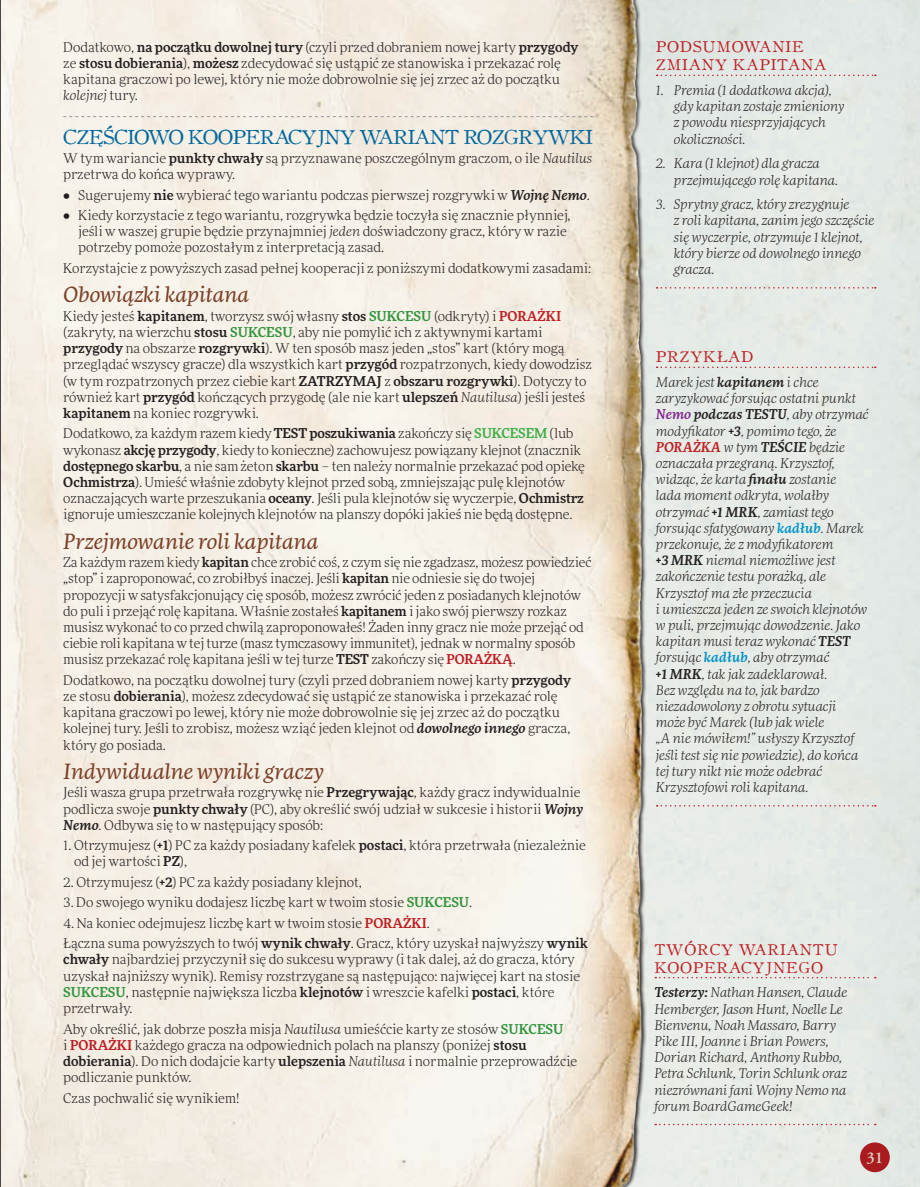
<style>
.page{position:relative;width:920px;height:1187px;background:#fff}
.page>*{position:absolute;margin:0;border:0;box-sizing:border-box;transform-origin:0 0}
.SUBS{font:italic 21px "More Pro";color:#7a4027}
.HEADS{font:19.5px "Oldstyle HPLHS";letter-spacing:-.04em;color:#00679d}
.SUBS-2{font:600 16.5px "Adobe Garamond Pro";color:#ddd5c6}
.EXAMPLE_SIDEBAR_HEAD{font:15px/18px "Oldstyle HPLHS";letter-spacing:.05em;color:#be1e23}
.BODY{font:300 13.5px/16.2px "More Pro";color:#231f20}
.EXAMPLE_SIDEBAR_BODY{font:italic 300 13.5px/16.2px "More Pro";color:#231f20}
.s1{font-weight:500}
.s2{font-style:italic}
.s3{font-weight:500;font-style:italic}
.s4{font-weight:500;color:#32943d}
.s5{font-weight:500;color:#be1e23}
.s6{font-weight:500;color:#40ae49}
.s7{font-weight:500;color:#822890}
.s8{font-weight:500;color:#0092c8}
</style>
<div class="page">
<div style="left:538px;top:0;width:381px;height:1187px;background:#e5eae6"></div>
<img style="left:1px;top:0;width:654px;height:1187px">
<svg style="left:63px;top:116px;width:530px;height:1px"></svg>
<svg style="left:656px;top:367px;width:219px;height:1px"></svg>
<svg style="left:656px;top:805px;width:219px;height:2px"></svg>
<svg style="left:656px;top:75px;width:219px;height:1px"></svg>
<svg style="left:656px;top:287px;width:219px;height:2px"></svg>
<svg style="left:655px;top:977px;width:220px;height:1px"></svg>
<svg style="left:655px;top:1124px;width:220px;height:1px"></svg>
<svg style="left:859px;top:1142px;width:30px;height:30px"></svg>
<p class="BODY" style="left:63px;top:38px;width:516px">Dodatkowo, <span class="s1">na początku dowolnej tury</span> (czyli przed dobraniem nowej karty <span class="s1">przygody </span>ze <span class="s1">stosu dobierania</span>), <span class="s1">możesz</span> zdecydować się ustąpić ze stanowiska i przekazać rolę kapitana graczowi po lewej, który nie może dobrowolnie się jej zrzec aż do początku <span class="s2">kolejnej</span> tury.</p>
<p class="HEADS" style="left:63px;top:125px;width:531px">CZĘŚCIOWO KOOPERACYJNY WARIANT ROZGRYWKI</p>
<p class="BODY" style="left:63px;top:150px;width:530px">W tym wariancie <span class="s1">punkty chwały</span> są przyznawane poszczególnym graczom, o ile <span class="s2">Nautilus </span>przetrwa do końca wyprawy.</p>
<p class="BODY" style="left:63px;top:186px;width:528px">• Sugerujemy <span class="s1">nie</span> wybierać tego wariantu podczas pierwszej rozgrywki w <span class="s3">Wojnę Nemo</span>.</p>
<p class="BODY" style="left:78px;top:207px;width:494px;text-indent:-15px">• Kiedy korzystacie z tego wariantu, rozgrywka będzie toczyła się znacznie płynniej, jeśli w waszej grupie będzie przynajmniej <span class="s2">jeden</span> doświadczony gracz, który w razie potrzeby pomoże pozostałym z interpretacją zasad.</p>
<p class="BODY" style="left:63px;top:260px;width:529px">Korzystajcie z powyższych zasad pełnej kooperacji z poniższymi dodatkowymi zasadami:</p>
<p class="SUBS" style="left:63px;top:281px;width:187px">Obowiązki kapitana</p>
<p class="BODY" style="left:63px;top:307px;width:530px">Kiedy jesteś <span class="s1">kapitanem</span>, tworzysz swój własny <span class="s1">stos</span> <span class="s4">SUKCESU</span> (odkryty) i <span class="s5">PORAŻKI </span>(zakryty, na wierzchu <span class="s1">stosu</span> <span class="s4">SUKCESU</span>, aby nie pomylić ich z aktywnymi kartami <span class="s1">przygody</span> na obszarze <span class="s1">rozgrywki</span>). W ten sposób masz jeden „stos” kart (który mogą przeglądać wszyscy gracze) dla wszystkich kart <span class="s1">przygód</span> rozpatrzonych, kiedy dowodzisz (w tym rozpatrzonych przez ciebie kart <span class="s1">ZATRZYMAJ</span> z <span class="s1">obszaru rozgrywki</span>). Dotyczy to również kart <span class="s1">przygód</span> kończących przygodę (ale nie kart <span class="s1">ulepszeń</span> <span class="s2">Nautilusa</span>) jeśli jesteś <span class="s1">kapitanem</span> na koniec rozgrywki.</p>
<p class="BODY" style="left:63px;top:425px;width:523px">Dodatkowo, za każdym razem kiedy <span class="s1">TEST poszukiwania</span> zakończy się <span class="s6">SUKCESEM</span> (lub wykonasz <span class="s1">akcję przygody</span>, kiedy to konieczne) zachowujesz powiązany klejnot (znacznik <span class="s1">dostępnego skarbu</span>, a nie sam żeton <span class="s1">skarbu</span> – ten należy normalnie przekazać pod opiekę <span class="s1">Ochmistrza</span>). Umieść właśnie zdobyty klejnot przed sobą, zmniejszając pulę klejnotów oznaczających warte przeszukania <span class="s1">oceany</span>. Jeśli pula klejnotów się wyczerpie, <span class="s1">Ochmistrz </span>ignoruje umieszczanie kolejnych klejnotów na planszy dopóki jakieś nie będą dostępne.</p>
<p class="SUBS" style="left:63px;top:527px;width:257px">Przejmowanie roli kapitana</p>
<p class="BODY" style="left:63px;top:554px;width:529px">Za każdym razem kiedy <span class="s1">kapitan</span> chce zrobić coś, z czym się nie zgadzasz, możesz powiedzieć „stop” i zaproponować, co zrobiłbyś inaczej. Jeśli <span class="s1">kapitan</span> nie odniesie się do twojej propozycji w satysfakcjonujący cię sposób, możesz zwrócić jeden z posiadanych klejnotów do puli i przejąć rolę kapitana. Właśnie zostałeś <span class="s1">kapitanem</span> i jako swój pierwszy rozkaz musisz wykonać to co przed chwilą zaproponowałeś! Żaden inny gracz nie może przejąć od ciebie roli kapitana w tej turze (masz tymczasowy immunitet), jednak w normalny sposób musisz przekazać rolę kapitana jeśli w tej turze <span class="s1">TEST</span> zakończy się <span class="s5">PORAŻKĄ</span>.</p>
<p class="BODY" style="left:63px;top:672px;width:509px">Dodatkowo, na początku dowolnej tury (czyli przed dobraniem nowej karty <span class="s1">przygody </span>ze stosu <span class="s1">dobierania</span>), możesz zdecydować się ustąpić ze stanowiska i przekazać rolę kapitana graczowi po lewej, który nie może dobrowolnie się jej zrzec aż do początku kolejnej tury. Jeśli to zrobisz, możesz wziąć jeden klejnot od <span class="s3">dowolnego innego</span> gracza, który go posiada.</p>
<p class="SUBS" style="left:63px;top:757px;width:262px">Indywidualne wyniki graczy</p>
<p class="BODY" style="left:63px;top:784px;width:521px">Jeśli wasza grupa przetrwała rozgrywkę nie <span class="s1">Przegrywając</span>, każdy gracz indywidualnie podlicza swoje <span class="s1">punkty chwały</span> (PC), aby określić swój udział w sukcesie i historii <span class="s3">Wojny<br>Nemo</span>. Odbywa się to w następujący sposób:</p>
<p class="BODY" style="left:74px;top:837px;width:513px;text-indent:-11px">1. Otrzymujesz (<span class="s1">+1</span>) PC za każdy posiadany kafelek <span class="s1">postaci</span>, która przetrwała (niezależnie od jej wartości <span class="s1">PZ</span>),</p>
<p class="BODY" style="left:63px;top:874px;width:300px">2. Otrzymujesz (<span class="s1">+2</span>) PC za każdy posiadany klejnot,</p>
<p class="BODY" style="left:63px;top:894px;width:410px">3. Do swojego wyniku dodajesz liczbę kart w twoim stosie <span class="s4">SUKCESU</span>.</p>
<p class="BODY" style="left:63px;top:914px;width:368px">4. Na koniec odejmujesz liczbę kart w twoim stosie <span class="s5">PORAŻKI</span>.</p>
<p class="BODY" style="left:63px;top:935px;width:526px">Łączna suma powyższych to twój <span class="s1">wynik chwały</span>. Gracz, który uzyskał najwyższy <span class="s1">wynik chwały</span> najbardziej przyczynił się do sukcesu wyprawy (i tak dalej, aż do gracza, który uzyskał najniższy wynik). Remisy rozstrzygane są następująco: najwięcej kart na stosie <span class="s4">SUKCESU</span>, następnie największa liczba <span class="s1">klejnotów</span> i wreszcie kafelki <span class="s1">postaci</span>, które przetrwały.</p>
<p class="BODY" style="left:63px;top:1020px;width:515px">Aby określić, jak dobrze poszła misja <span class="s2">Nautilusa</span> umieśćcie karty ze stosów <span class="s4">SUKCESU<br></span>i <span class="s5">PORAŻKI</span> każdego gracza na odpowiednich polach na planszy (poniżej <span class="s1">stosu dobierania</span>). Do nich dodajcie karty <span class="s1">ulepszenia</span> <span class="s2">Nautilusa</span> i normalnie przeprowadźcie podliczanie punktów.</p>
<p class="BODY" style="left:63px;top:1089px;width:178px">Czas pochwalić się wynikiem!</p>
<p class="EXAMPLE_SIDEBAR_HEAD" style="left:655px;top:38px;width:172px">PODSUMOWANIE<br>ZMIANY KAPITANA</p>
<p class="EXAMPLE_SIDEBAR_BODY" style="left:673px;top:82px;width:172px;text-indent:-18px">1. Premia (1 dodatkowa akcja), gdy kapitan zostaje zmieniony z powodu niesprzyjających okoliczności.</p>
<p class="EXAMPLE_SIDEBAR_BODY" style="left:673px;top:155px;width:166px;text-indent:-18px">2. Kara (1 klejnot) dla gracza przejmującego rolę kapitana.</p>
<p class="EXAMPLE_SIDEBAR_BODY" style="left:673px;top:196px;width:202px;text-indent:-18px">3. Sprytny gracz, który zrezygnuje<br>z roli kapitana, zanim jego szczęście się wyczerpie, otrzymuje 1 klejnot, który bierze od dowolnego innego gracza.</p>
<p class="EXAMPLE_SIDEBAR_HEAD" style="left:655px;top:348px;width:99px">PRZYKŁAD</p>
<p class="EXAMPLE_SIDEBAR_BODY" style="left:655px;top:374px;width:214px">Marek jest <span class="s1">kapitanem</span> i chce zaryzykować forsując ostatni punkt<br><span class="s7">Nemo</span> <span class="s1">podczas TESTU</span>, aby otrzymać modyfikator <span class="s1">+3</span>, pomimo tego, że<br><span class="s5">PORAŻKA</span> w tym <span class="s1">TEŚCIE</span> będzie oznaczała przegraną. Krzysztof, widząc, że karta <span class="s1">finału</span> zostanie<br>lada moment odkryta, wolałby otrzymać <span class="s1">+1 MRK</span>, zamiast tego forsując sfatygowany <span class="s8">kadłub</span>. Marek przekonuje, że z modyfikatorem<br><span class="s1">+3 MRK</span> niemal niemożliwe jest zakończenie testu porażką, ale<br>Krzysztof ma złe przeczucia<br>i umieszcza jeden ze swoich klejnotów w puli, przejmując dowodzenie. Jako kapitan musi teraz wykonać <span class="s1">TEST </span>forsując <span class="s8">kadłub</span>, aby otrzymać<br><span class="s1">+1 MRK</span>, tak jak zadeklarował.<br>Bez względu na to, jak bardzo niezadowolony z obrotu sytuacji może być Marek (lub jak wiele<br>„A nie mówiłem!” usłyszy Krzysztof jeśli test się nie powiedzie), do końca tej tury nikt nie może odebrać<br>Krzysztofowi roli kapitana.</p>
<p class="EXAMPLE_SIDEBAR_HEAD" style="left:654px;top:940px;width:185px">TWÓRCY WARIANTU<br>KOOPERACYJNEGO</p>
<p class="EXAMPLE_SIDEBAR_BODY" style="left:654px;top:984px;width:194px"><span class="s1">Testerzy:</span> Nathan Hansen, Claude<br>Hemberger, Jason Hunt, Noelle Le<br>Bienvenu, Noah Massaro, Barry<br>Pike III, Joanne i Brian Powers,<br>Dorian Richard, Anthony Rubbo,<br>Petra Schlunk, Torin Schlunk oraz niezrównani fani Wojny Nemo na forum BoardGameGeek!</p>
<p class="SUBS-2" style="left:866px;top:1148px;width:18px">31</p>
</div>
